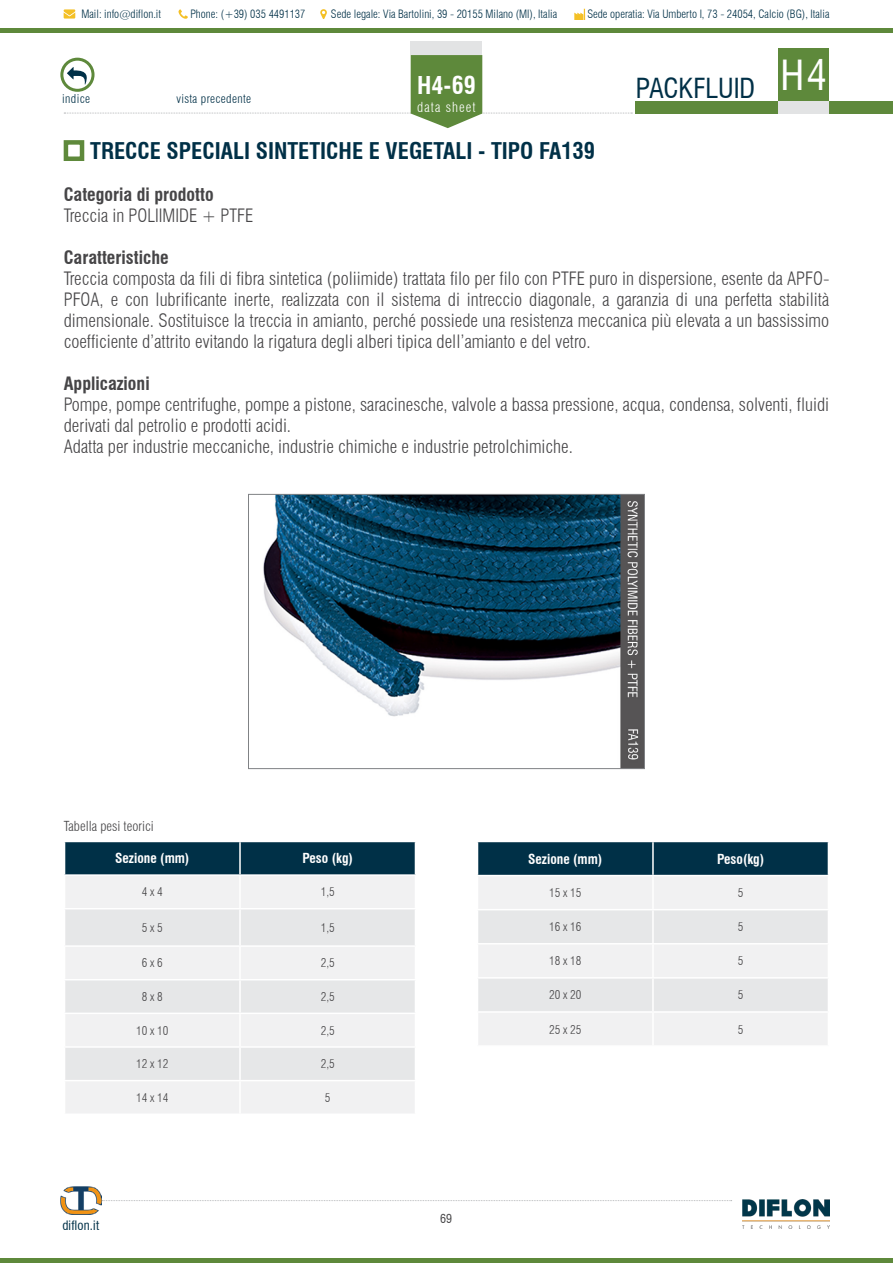
<style>
.page{position:relative;width:893px;height:1263px;background:#fff}
.page>*{position:absolute;margin:0;border:0;box-sizing:border-box;transform-origin:0 0}
.t1{font:condensed 27px "Swiss 721 BT";letter-spacing:-.005em;color:#003047}
.t2{font:700 condensed 24px "Swiss 721 BT";color:#fff}
.t3{font:700 condensed 22.5px "Swiss 721 BT";color:#003047}
.t4{font:300 condensed 18px/21px "Swiss 721 BT";color:#464547;text-align:justify}
.t5{font:700 condensed 18px "Swiss 721 BT";color:#464547}
.t6{font:700 condensed 13.5px "Swiss 721 BT";color:#fff}
.t7{font:300 condensed 13.5px "Swiss 721 BT";color:#464547}
.t8{font:300 condensed 13.5px "Swiss 721 BT";letter-spacing:.08em;color:#fff}
.t9{font:condensed 12.75px "Swiss 721 BT";letter-spacing:.025em;color:#003047}
.t10{font:300 condensed 12px "Swiss 721 BT";color:#464547}
.t11{font:300 condensed 12px "Swiss 721 BT";letter-spacing:.03em;color:#003047}
.t12{font:condensed 12px "Swiss 721 BT";color:#464547}
.t13{font:300 condensed 11.25px "Swiss 721 BT";color:#003047}
</style>
<div class="page">
<div style="left:0;top:1258px;width:893px;height:5px;background:#5e893b"></div>
<img style="left:743px;top:1199px;width:87px;height:29px">
<svg style="left:102px;top:1200px;width:630px;height:1px"></svg>
<div style="left:60px;top:58px;width:35px;height:34px;border:3px solid #5e893b;border-radius:50%"></div>
<div style="left:778px;top:48px;width:51px;height:53px;background:#5e893b"></div>
<div style="left:635px;top:101px;width:258px;height:12px;background:#5e893b"></div>
<div style="left:778px;top:101px;width:51px;height:12px;background:#e2e3e4"></div>
<svg style="left:64px;top:55px;width:568px;height:73px"></svg>
<div style="left:417px;top:102px;width:59px;height:10px;background:#5e893b"></div>
<div style="left:411px;top:42px;width:71px;height:13px;background:#e2e3e4"></div>
<hr style="left:0;top:29px;width:893px;height:4px;background:#5e893b">
<img style="left:60px;top:1187px;width:41px;height:27px">
<svg style="left:320px;top:9px;width:7px;height:10px"></svg>
<svg style="left:178px;top:9px;width:10px;height:10px"></svg>
<svg style="left:64px;top:9px;width:11px;height:10px"></svg>
<svg style="left:574px;top:9px;width:11px;height:11px"></svg>
<div style="left:64px;top:140px;width:20px;height:21px;border:4px solid #5e893b"></div>
<img style="left:263px;top:496px;width:380px;height:271px">
<div style="left:248px;top:494px;width:397px;height:275px;border:1px solid #808285"></div>
<div style="left:65px;top:842px;width:350px;height:32px;background:#003047"></div>
<div style="left:65px;top:876px;width:350px;height:237px;background:#f1f1f2"></div>
<svg style="left:65px;top:909px;width:350px;height:171px;fill:#e6e7e8"></svg>
<hr style="left:239px;top:842px;width:2px;height:32px;background:#fff">
<hr style="left:64px;top:908px;width:176px;height:1px;background:#fff">
<hr style="left:240px;top:908px;width:176px;height:1px;background:#fff">
<hr style="left:64px;top:945px;width:176px;height:2px;background:#fff">
<hr style="left:240px;top:945px;width:176px;height:2px;background:#fff">
<hr style="left:64px;top:979px;width:176px;height:1px;background:#fff">
<hr style="left:240px;top:979px;width:176px;height:1px;background:#fff">
<hr style="left:64px;top:1012px;width:176px;height:2px;background:#fff">
<hr style="left:240px;top:1012px;width:176px;height:2px;background:#fff">
<hr style="left:64px;top:1046px;width:176px;height:2px;background:#fff">
<hr style="left:240px;top:1046px;width:176px;height:2px;background:#fff">
<hr style="left:64px;top:1080px;width:176px;height:1px;background:#fff">
<hr style="left:240px;top:1080px;width:176px;height:1px;background:#fff">
<hr style="left:239px;top:876px;width:2px;height:32px;background:#fff">
<hr style="left:239px;top:909px;width:2px;height:36px;background:#fff">
<hr style="left:239px;top:947px;width:2px;height:32px;background:#fff">
<hr style="left:239px;top:980px;width:2px;height:32px;background:#fff">
<hr style="left:239px;top:1014px;width:2px;height:32px;background:#fff">
<hr style="left:239px;top:1048px;width:2px;height:32px;background:#fff">
<hr style="left:239px;top:1081px;width:2px;height:32px;background:#fff">
<div style="left:478px;top:842px;width:350px;height:33px;background:#003047"></div>
<div style="left:478px;top:877px;width:349px;height:168px;background:#f1f1f2"></div>
<svg style="left:478px;top:910px;width:350px;height:101px"></svg>
<hr style="left:652px;top:842px;width:2px;height:33px;background:#fff">
<hr style="left:477px;top:909px;width:176px;height:1px;background:#fff">
<hr style="left:653px;top:909px;width:176px;height:1px;background:#fff">
<hr style="left:477px;top:943px;width:176px;height:1px;background:#fff">
<hr style="left:653px;top:943px;width:176px;height:1px;background:#fff">
<hr style="left:477px;top:977px;width:176px;height:1px;background:#fff">
<hr style="left:653px;top:977px;width:176px;height:1px;background:#fff">
<hr style="left:477px;top:1011px;width:176px;height:2px;background:#fff">
<hr style="left:653px;top:1011px;width:176px;height:2px;background:#fff">
<hr style="left:652px;top:876px;width:2px;height:33px;background:#fff">
<hr style="left:652px;top:910px;width:2px;height:33px;background:#fff">
<hr style="left:652px;top:944px;width:2px;height:33px;background:#fff">
<hr style="left:652px;top:978px;width:2px;height:33px;background:#fff">
<hr style="left:652px;top:1013px;width:2px;height:32px;background:#fff">
<p class="t13" style="left:81px;top:8px;width:81px">Mail: info@diflon.it</p>
<p class="t13" style="left:190px;top:8px;width:117px">Phone: (+39) 035 4491137</p>
<p class="t13" style="left:331px;top:8px;width:228px">Sede legale: Via Bartolini, 39 - 20155 Milano (MI), Italia</p>
<p class="t13" style="left:587px;top:8px;width:244px">Sede operatia: Via Umberto I, 73 - 24054, Calcio (BG), Italia</p>
<p class="t11" style="left:62px;top:92px;width:29px">indice</p>
<p class="t11" style="left:177px;top:92px;width:76px">vista precedente</p>
<h2 class="t2" style="left:417px;top:71px;width:60px">H4-69</h2>
<p class="t8" style="left:417px;top:99px;width:60px">data sheet</p>
<h1 class="t1" style="left:636px;top:72px;width:192px">PACKFLUID <sup>H4</sup></h1>
<p class="t3" style="left:90px;top:137px;width:506px">TRECCE SPECIALI SINTETICHE E VEGETALI - TIPO FA139</p>
<p class="t5" style="left:64px;top:184px;width:151px">Categoria di prodotto</p>
<p class="t4" style="left:64px;top:205px;width:191px">Treccia in POLIIMIDE + PTFE</p>
<p class="t5" style="left:64px;top:247px;width:106px">Caratteristiche</p>
<p class="t4" style="left:64px;top:268px;width:767px">Treccia composta da fili di fibra sintetica (poliimide) trattata filo per filo con PTFE puro in dispersione, esente da APFO-PFOA, e con lubrificante inerte, realizzata con il sistema di intreccio diagonale, a garanzia di una perfetta stabilità dimensionale. Sostituisce la treccia in amianto, perché possiede una resistenza meccanica più elevata a un bassissimo coefficiente d’attrito evitando la rigatura degli alberi tipica dell’amianto e del vetro.</p>
<p class="t5" style="left:64px;top:373px;width:87px">Applicazioni</p>
<p class="t4" style="left:64px;top:394px;width:767px;text-align:left">Pompe, pompe centrifughe, pompe a pistone, saracinesche, valvole a bassa pressione, acqua, condensa, solventi, fluidi derivati dal petrolio e prodotti acidi.<br>Adatta per industrie meccaniche, industrie chimiche e industrie petrolchimiche.</p>
<p class="t7" style="left:64px;top:818px;width:91px">Tabella pesi teorici</p>
<p class="t6" style="left:115px;top:850px;width:76px">Sezione (mm)</p>
<p class="t6" style="left:302px;top:850px;width:52px">Peso (kg)</p>
<p class="t10" style="left:142px;top:885px;width:23px">4 x 4</p>
<p class="t10" style="left:321px;top:885px;width:16px">1,5</p>
<p class="t10" style="left:142px;top:920px;width:23px">5 x 5</p>
<p class="t10" style="left:321px;top:920px;width:16px">1,5</p>
<p class="t10" style="left:142px;top:956px;width:23px">6 x 6</p>
<p class="t10" style="left:321px;top:956px;width:16px">2,5</p>
<p class="t10" style="left:142px;top:989px;width:23px">8 x 8</p>
<p class="t10" style="left:321px;top:989px;width:16px">2,5</p>
<p class="t10" style="left:136px;top:1023px;width:34px">10 x 10</p>
<p class="t10" style="left:321px;top:1023px;width:16px">2,5</p>
<p class="t10" style="left:136px;top:1057px;width:34px">12 x 12</p>
<p class="t10" style="left:321px;top:1057px;width:16px">2,5</p>
<p class="t10" style="left:136px;top:1090px;width:34px">14 x 14</p>
<p class="t10" style="left:325px;top:1090px;width:7px">5</p>
<p class="t9" style="left:62px;top:1217px;width:38px">diflon.it</p>
<p class="t12" style="left:440px;top:1211px;width:14px">69</p>
<p class="t6" style="left:528px;top:851px;width:76px">Sezione (mm)</p>
<p class="t6" style="left:717px;top:851px;width:49px">Peso(kg)</p>
<p class="t10" style="left:549px;top:886px;width:34px">15 x 15</p>
<p class="t10" style="left:738px;top:886px;width:7px">5</p>
<p class="t10" style="left:549px;top:920px;width:34px">16 x 16</p>
<p class="t10" style="left:738px;top:920px;width:7px">5</p>
<p class="t10" style="left:549px;top:954px;width:34px">18 x 18</p>
<p class="t10" style="left:738px;top:954px;width:7px">5</p>
<p class="t10" style="left:549px;top:988px;width:34px">20 x 20</p>
<p class="t10" style="left:738px;top:988px;width:7px">5</p>
<p class="t10" style="left:549px;top:1022px;width:34px">25 x 25</p>
<p class="t10" style="left:738px;top:1022px;width:7px">5</p>
</div>
